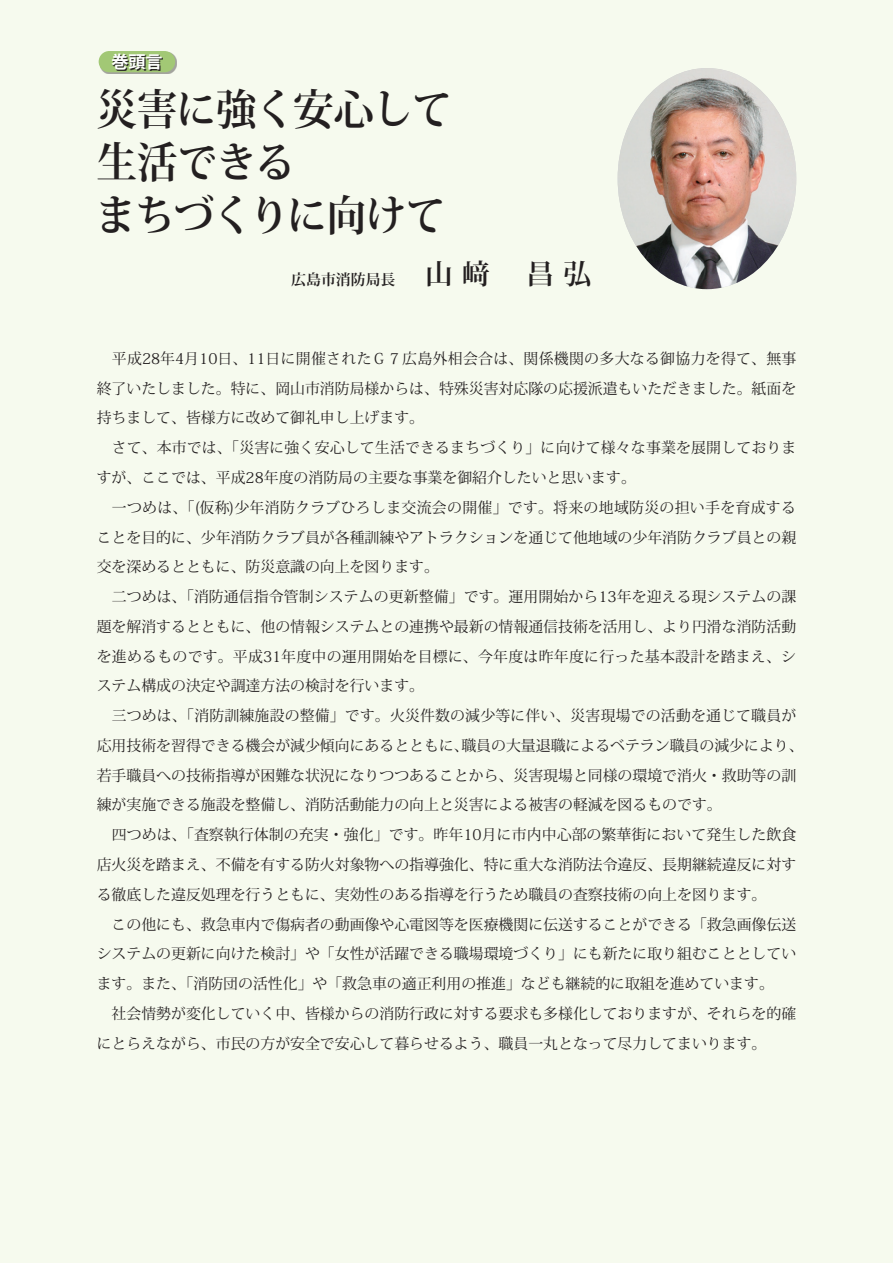
<style>
.page{position:relative;width:893px;height:1263px;background:#f6faee}
.page>*{position:absolute;margin:0;border:0;box-sizing:border-box;transform-origin:0 0}
.t1{font:700 42.45px/53.1px "Koz Min Pr 6 N";letter-spacing:-.04em;color:#231f20;scale:.96 1}
.t2{font:700 16.95px "Koz Go Pro";color:#fff}
.t3{font:14.85px/29.7px "Koz Min Pro";color:#231f20}
.t4{font:700 14.85px "Koz Min Pro";color:#231f20}
.s1{font-size:27.6px}
</style>
<div class="page">
<img style="left:618px;top:68px;width:178px;height:221px">
<div style="left:100px;top:52px;width:77px;height:22px;background:#231f20;opacity:.4"></div>
<div style="left:99px;top:51px;width:76px;height:21px;background:#a2c875;border-radius:11px"></div>
<svg style="left:113px;top:55px;width:50px;height:16px"></svg>
<p class="t2" style="left:111px;top:51px;width:53px">巻頭言</p>
<h1 class="t1" style="left:96px;top:83px;width:373px">災害に強く安心して生活できる<br>まちづくりに向けて</h1>
<p class="t4" style="left:291px;top:269px;width:301px">広島市消防局長 <span class="s1">山﨑　昌弘</span></p>
<p class="t3" style="left:97px;top:343px;width:708px">　平成28年4月10日、11日に開催されたＧ７広島外相会合は、関係機関の多大なる御協力を得て、無事終了いたしました。特に、岡山市消防局様からは、特殊災害対応隊の応援派遣もいただきました。紙面を持ちまして、皆様方に改めて御礼申し上げます。<br>　さて、本市では、「災害に強く安心して生活できるまちづくり」に向けて様々な事業を展開しておりますが、ここでは、平成28年度の消防局の主要な事業を御紹介したいと思います。<br>　一つめは、「(仮称)少年消防クラブひろしま交流会の開催」です。将来の地域防災の担い手を育成することを目的に、少年消防クラブ員が各種訓練やアトラクションを通じて他地域の少年消防クラブ員との親交を深めるとともに、防災意識の向上を図ります。<br>　二つめは、「消防通信指令管制システムの更新整備」です。運用開始から13年を迎える現システムの課題を解消するとともに、他の情報システムとの連携や最新の情報通信技術を活用し、より円滑な消防活動を進めるものです。平成31年度中の運用開始を目標に、今年度は昨年度に行った基本設計を踏まえ、システム構成の決定や調達方法の検討を行います。<br>　三つめは、「消防訓練施設の整備」です。火災件数の減少等に伴い、災害現場での活動を通じて職員が応用技術を習得できる機会が減少傾向にあるとともに、職員の大量退職によるベテラン職員の減少により、若手職員への技術指導が困難な状況になりつつあることから、災害現場と同様の環境で消火・救助等の訓練が実施できる施設を整備し、消防活動能力の向上と災害による被害の軽減を図るものです。<br>　四つめは、「査察執行体制の充実・強化」です。昨年10月に市内中心部の繁華街において発生した飲食店火災を踏まえ、不備を有する防火対象物への指導強化、特に重大な消防法令違反、長期継続違反に対する徹底した違反処理を行うともに、実効性のある指導を行うため職員の査察技術の向上を図ります。<br>　この他にも、救急車内で傷病者の動画像や心電図等を医療機関に伝送することができる「救急画像伝送システムの更新に向けた検討」や「女性が活躍できる職場環境づくり」にも新たに取り組むこととしています。また、「消防団の活性化」や「救急車の適正利用の推進」なども継続的に取組を進めています。<br>　社会情勢が変化していく中、皆様からの消防行政に対する要求も多様化しておりますが、それらを的確にとらえながら、市民の方が安全で安心して暮らせるよう、職員一丸となって尽力してまいります。</p>
</div>
